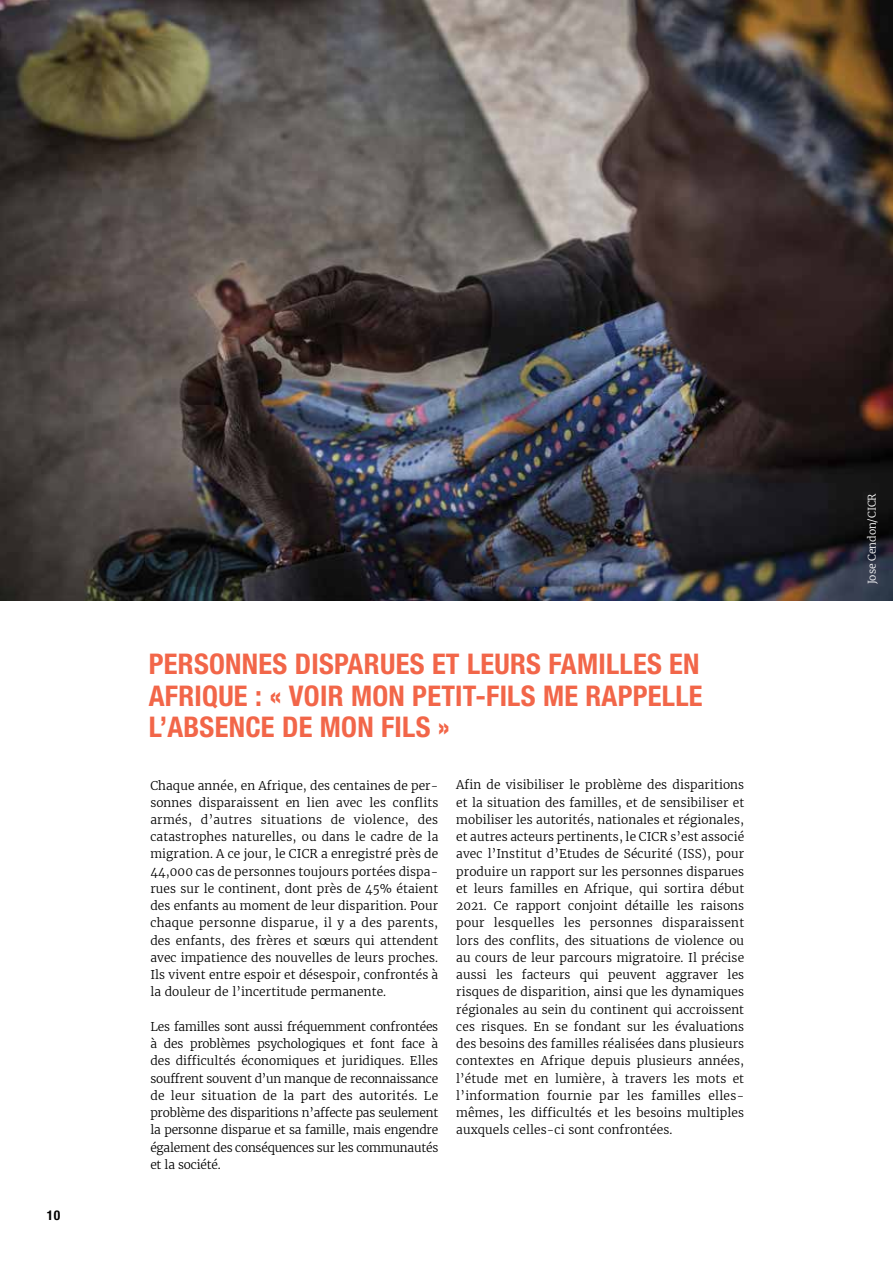
<style>
.page{position:relative;width:893px;height:1263px;background:#fff}
.page>*{position:absolute;margin:0;border:0;box-sizing:border-box;transform-origin:0 0}
.t1{font:700 condensed 28.5px/31.5px "Helvetica Neue";letter-spacing:.01em;color:#f26649}
.t2{font:700 condensed 13.5px "Helvetica Neue";color:#000}
.t3{font:300 12px/17.2px "Merriweather";letter-spacing:.01em;color:#000;text-align:justify}
.t4{font:300 10.5px "Merriweather";letter-spacing:-.01em;color:#fff}
</style>
<div class="page">
<img style="left:0;top:0;width:893px;height:600px">
<p class="t2" style="left:47px;top:1207px;width:15px">10</p>
<h1 class="t1" style="left:149px;top:648px;width:32px">PERSONNES</h1>
<h1 class="t1" style="left:295px;top:648px;width:70px">DISPARUES</h1>
<h1 class="t1" style="left:432px;top:648px;width:51px">ET LEURS</h1>
<h1 class="t1" style="left:548px;top:648px;width:15px">FAMILLES</h1>
<h1 class="t1" style="left:669px;top:648px;width:15px">EN</h1>
<h1 class="t1" style="left:149px;top:679px;width:16px">AFRIQUE</h1>
<h1 class="t1" style="left:149px;top:679px;width:555px;text-indent:106px">: « VOIR MON PETIT-FILS ME RAPPELLE<br>L’ABSENCE DE MON FILS »</h1>
<p class="t3" style="left:150px;top:777px;width:290px">Chaque année, en Afrique, des centaines de per&shy;sonnes disparaissent en lien avec les conflits armés, d’autres situations de violence, des catastrophes naturelles, ou dans le cadre de la migration. A ce jour, le CICR a enregistré près de 44,000 cas de personnes toujours portées dispa&shy;rues sur le continent, dont près de 45% étaient des enfants au moment de leur disparition. Pour chaque personne disparue, il y a des parents, des enfants, des frères et sœurs qui attendent avec impatience des nouvelles de leurs proches.<br>Ils vivent entre espoir et désespoir, confrontés à la douleur de l’incertitude permanente.</p>
<p class="t3" style="left:150px;top:1018px;width:289px">Les familles sont aussi fréquemment confrontées à des problèmes psychologiques et font face à des difficultés économiques et juridiques. Elles souffrent souvent d’un manque de reconnaissance de leur situation de la part des autorités. Le problème des disparitions n’affecte pas seulement la personne disparue et sa famille, mais engendre également des conséquences sur les communautés et la société.</p>
<p class="t3" style="left:456px;top:776px;width:289px">Afin de visibiliser le problème des disparitions et la situation des familles, et de sensibiliser et mobiliser les autorités, nationales et régionales, et autres acteurs pertinents, le CICR s’est associé avec l’Institut d’Etudes de Sécurité (ISS), pour produire un rapport sur les personnes disparues et leurs familles en Afrique, qui sortira début 2021. Ce rapport conjoint détaille les raisons pour lesquelles les personnes disparaissent lors des conflits, des situations de violence ou au cours de leur parcours migratoire. Il précise aussi les facteurs qui peuvent aggraver les risques de disparition, ainsi que les dynamiques régionales au sein du continent qui accroissent ces risques. En se fondant sur les évaluations des besoins des familles réalisées dans plusieurs contextes en Afrique depuis plusieurs années, l’étude met en lumière, à travers les mots et l’information fournie par les familles elles&shy;mêmes, les difficultés et les besoins multiples auxquels celles-ci sont confrontées.</p>
<p class="t4" style="left:865px;top:584px;width:93px;rotate:-90deg">Jose Cendon/CICR</p>
</div>
